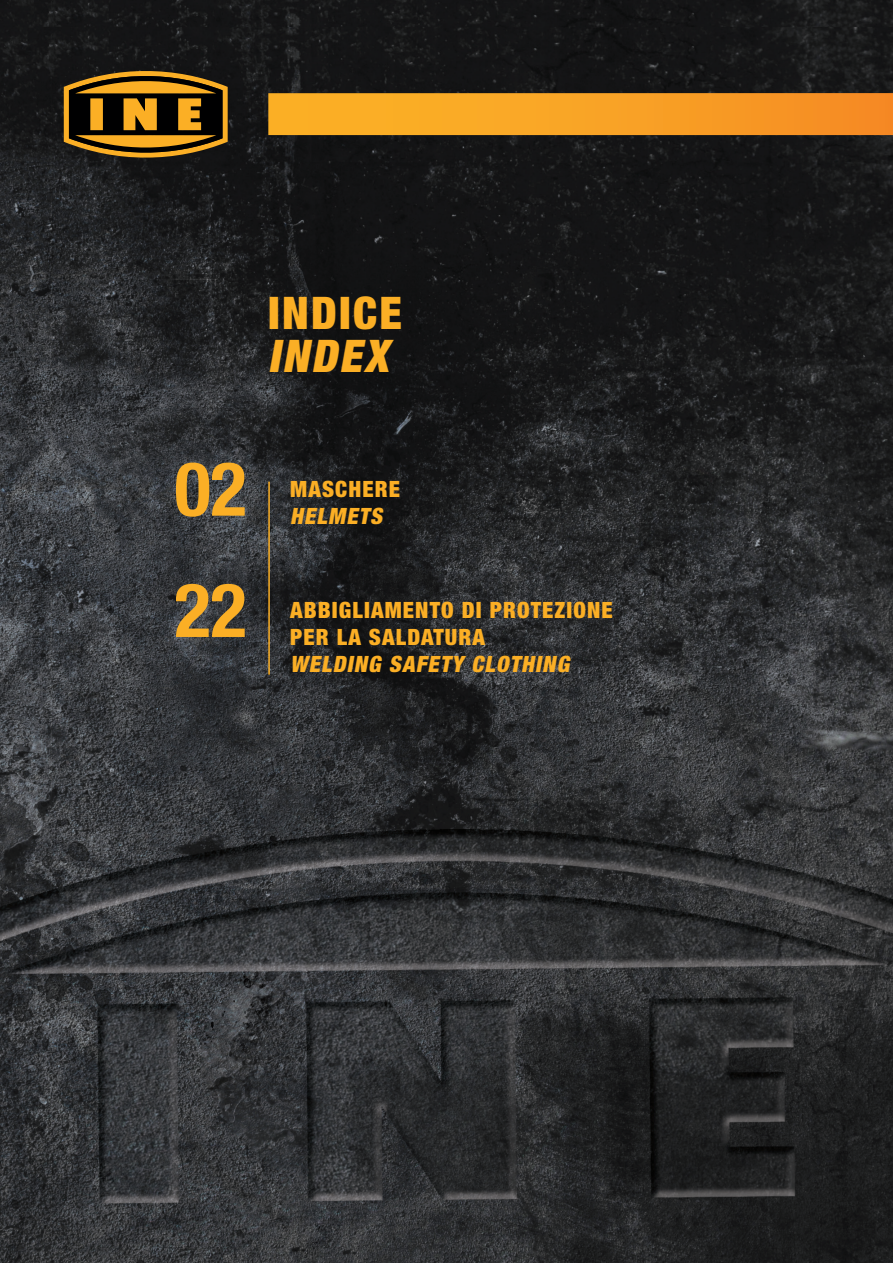
<style>
.page{position:relative;width:893px;height:1263px;background:#fff}
.page>*{position:absolute;margin:0;border:0;box-sizing:border-box;transform-origin:0 0}
.t1{font:700 condensed 75px "Helvetica Neue LT Std";color:#fbaf25}
.t2{font:900 condensed 45px "Helvetica Neue";letter-spacing:.05em;color:#fbaf25}
.t3{font:italic 900 condensed 45px "Helvetica Neue";color:#fbaf25}
.t4{font:900 condensed 22.5px/27px "Helvetica Neue";letter-spacing:.05em;color:#fbaf25}
.t5{font:italic 900 condensed 22.5px "Helvetica Neue";color:#fbaf25}
</style>
<div class="page">
<img style="left:0;top:0;width:893px;height:1263px">
<div style="left:268px;top:93px;width:625px;height:42px;background:linear-gradient(to right,#fcb526,#f68e24)"></div>
<svg style="left:64px;top:66px;width:164px;height:97px;background:#654813"></svg>
<div style="left:90px;top:98px;width:13px;height:32px;background:#fbaf25"></div>
<hr style="left:268px;top:482px;width:2px;height:193px;background:#fbaf25">
<h2 class="t2" style="left:268px;top:276px;width:135px">INDICE</h2>
<h2 class="t3" style="left:268px;top:319px;width:133px">INDEX</h2>
<h1 class="t1" style="left:175px;top:444px;width:73px">02</h1>
<h1 class="t1" style="left:175px;top:565px;width:73px">22</h1>
<p class="t4" style="left:290px;top:474px;width:111px">MASCHERE</p>
<p class="t5" style="left:290px;top:497px;width:100px">HELMETS</p>
<p class="t4" style="left:290px;top:595px;width:324px">ABBIGLIAMENTO DI PROTEZIONE<br>PER LA SALDATURA</p>
<p class="t5" style="left:290px;top:646px;width:287px">WELDING SAFETY CLOTHING</p>
</div>
